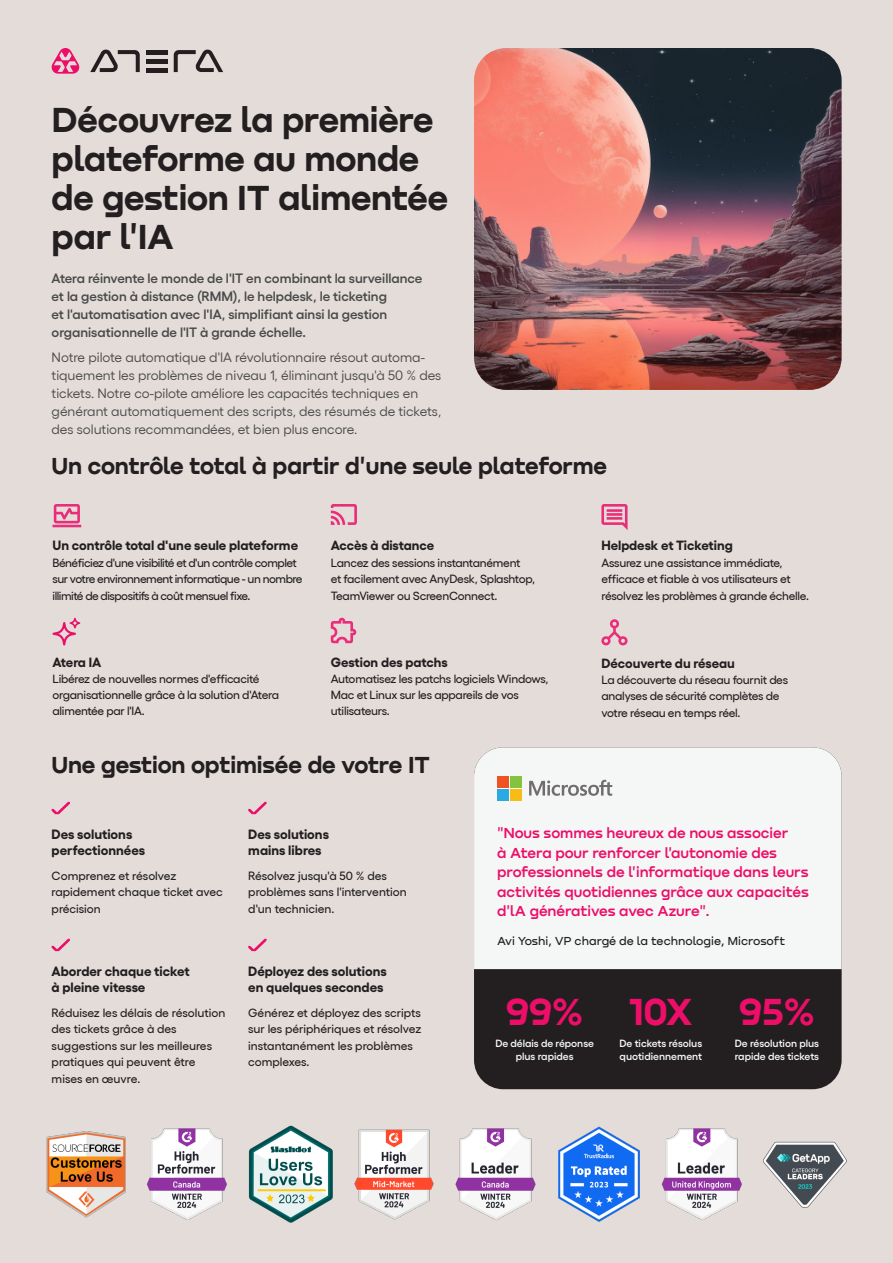
<style>
.page{position:relative;width:893px;height:1263px;background:#e3dcd9}
.page>*{position:absolute;margin:0;border:0;box-sizing:border-box;transform-origin:0 0}
.t1{font:700 39px "Nekst";letter-spacing:-.005em;color:#ec0e68}
.t2{font:700 36px/39px "Nekst";letter-spacing:-.005em;color:#231f20}
.t3{font:700 24px "Nekst";letter-spacing:-.005em;color:#231f20}
.t4{font:600 15px/19.5px "Nekst";letter-spacing:-.005em;color:#ec0e68}
.t5{font:13.5px/18px "Gellix";color:#494949}
.t6{font:600 13.5px/18px "Gellix";color:#494949}
.t7{font:700 13.5px/16.5px "Gellix";color:#231f20}
.t8{font:700 13.35px "Gellix";letter-spacing:-.005em;color:#231f20}
.t9{font:500 12px/16.5px "Gellix";color:#231f20}
.t10{font:500 12px "Nekst";letter-spacing:-.005em;color:#231f20}
.t11{font:500 11.85px/16.4px "Gellix";letter-spacing:-.025em;color:#231f20}
.t12{font:600 10.5px/12.6px "Gellix";color:#f5f7f7}
</style>
<div class="page">
<hr style="left:146px;top:68px;width:22px;height:4px;background:#231f20">
<hr style="left:146px;top:59px;width:22px;height:4px;background:#231f20">
<hr style="left:146px;top:50px;width:22px;height:4px;background:#231f20">
<svg style="left:90px;top:50px;width:50px;height:22px"></svg>
<svg style="left:174px;top:50px;width:49px;height:22px"></svg>
<svg style="left:51px;top:48px;width:29px;height:26px"></svg>
<img style="left:474px;top:48px;width:368px;height:342px">
<div style="left:474px;top:747px;width:368px;height:342px;background:#231f20;border-radius:29px"></div>
<div style="left:474px;top:747px;width:368px;height:222px;background:#f5f7f7"></div>
<svg style="left:529px;top:780px;width:83px;height:16px"></svg>
<div style="left:497px;top:776px;width:12px;height:11px;background:#f15222"></div>
<div style="left:510px;top:776px;width:12px;height:11px;background:#83c340"></div>
<div style="left:497px;top:789px;width:12px;height:11px;background:#2baae1"></div>
<div style="left:510px;top:789px;width:12px;height:11px;background:#f9bc14"></div>
<img style="left:46px;top:1125px;width:801px;height:98px">
<svg style="left:52px;top:802px;width:18px;height:12px"></svg>
<svg style="left:248px;top:802px;width:19px;height:12px"></svg>
<svg style="left:52px;top:939px;width:18px;height:12px"></svg>
<svg style="left:248px;top:939px;width:19px;height:12px"></svg>
<svg style="left:52px;top:504px;width:29px;height:23px"></svg>
<svg style="left:331px;top:504px;width:26px;height:21px"></svg>
<svg style="left:601px;top:504px;width:27px;height:26px"></svg>
<svg style="left:331px;top:618px;width:25px;height:25px"></svg>
<svg style="left:601px;top:619px;width:27px;height:26px"></svg>
<svg style="left:52px;top:618px;width:28px;height:27px"></svg>
<h2 class="t2" style="left:52px;top:99px;width:398px">Découvrez la première plateforme au monde de gestion IT alimentée par l'IA</h2>
<p class="t6" style="left:52px;top:268px;width:372px">Atera réinvente le monde de l'IT en combinant la surveillance et la gestion à distance (RMM), le helpdesk, le ticketing<br>et l'automatisation avec l'IA, simplifiant ainsi la gestion organisationnelle de l'IT à grande échelle.</p>
<p class="t5" style="left:52px;top:347px;width:391px">Notre pilote automatique d'IA révolutionnaire résout automa&shy;tiquement les problèmes de niveau 1, éliminant jusqu'à 50 % des tickets. Notre co-pilote améliore les capacités techniques en générant automatiquement des scripts, des résumés de tickets, des solutions recommandées, et bien plus encore.</p>
<h3 class="t3" style="left:52px;top:451px;width:557px">Un contrôle total à partir d'une seule plateforme</h3>
<p class="t7" style="left:52px;top:536px;width:247px">Un contrôle total d'une seule plateforme</p>
<p class="t11" style="left:52px;top:553px;width:252px">Bénéficiez d'une visibilité et d'un contrôle complet sur votre environnement informatique - un nombre illimité de dispositifs à coût mensuel fixe.</p>
<p class="t8" style="left:52px;top:651px;width:50px">Atera IA</p>
<p class="t11" style="left:52px;top:669px;width:228px">Libérez de nouvelles normes d'efficacité organisationnelle grâce à la solution d'Atera alimentée par l'IA.</p>
<p class="t8" style="left:331px;top:534px;width:105px">Accès à distance</p>
<p class="t11" style="left:331px;top:553px;width:206px">Lancez des sessions instantanément<br>et facilement avec AnyDesk, Splashtop,<br>TeamViewer ou ScreenConnect.</p>
<p class="t8" style="left:601px;top:534px;width:133px">Helpdesk et Ticketing</p>
<p class="t11" style="left:601px;top:553px;width:209px">Assurez une assistance immédiate, efficace et fiable à vos utilisateurs et résolvez les problèmes à grande échelle.</p>
<p class="t8" style="left:331px;top:651px;width:118px">Gestion des patchs</p>
<p class="t11" style="left:331px;top:669px;width:219px">Automatisez les patchs logiciels Windows,<br>Mac et Linux sur les appareils de vos utilisateurs.</p>
<p class="t11" style="left:601px;top:670px;width:188px">La découverte du réseau fournit des analyses de sécurité complètes de votre réseau en temps réel.</p>
<p class="t8" style="left:601px;top:653px;width:135px">Découverte du réseau</p>
<h3 class="t3" style="left:52px;top:750px;width:380px">Une gestion optimisée de votre IT</h3>
<p class="t7" style="left:52px;top:824px;width:95px">Des solutions perfectionnées</p>
<p class="t7" style="left:248px;top:824px;width:82px">Des solutions mains libres</p>
<p class="t9" style="left:52px;top:866px;width:173px">Comprenez et résolvez rapidement chaque ticket avec précision</p>
<p class="t9" style="left:248px;top:866px;width:160px">Résolvez jusqu'à 50 % des problèmes sans l'intervention d'un technicien.</p>
<p class="t7" style="left:52px;top:961px;width:140px">Aborder chaque ticket à pleine vitesse</p>
<p class="t7" style="left:248px;top:961px;width:140px">Déployez des solutions en quelques secondes</p>
<p class="t9" style="left:52px;top:1003px;width:175px">Réduisez les délais de résolution des tickets grâce à des suggestions sur les meilleures pratiques qui peuvent être mises en œuvre.</p>
<p class="t9" style="left:248px;top:1003px;width:175px">Générez et déployez des scripts sur les périphériques et résolvez instantanément les problèmes complexes.</p>
<p class="t4" style="left:497px;top:823px;width:313px">"Nous sommes heureux de nous associer<br>à Atera pour renforcer l'autonomie des professionnels de l'informatique dans leurs activités quotidiennes grâce aux capacités d'lA génératives avec Azure".</p>
<p class="t10" style="left:497px;top:933px;width:289px">Avi Yoshi, VP chargé de la technologie, Microsoft</p>
<h1 class="t1" style="left:506px;top:988px;width:79px">99%</h1>
<p class="t12" style="left:495px;top:1036px;width:100px;text-align:center">De délais de réponse plus rapides</p>
<h1 class="t1" style="left:629px;top:988px;width:65px">10X</h1>
<p class="t12" style="left:619px;top:1036px;width:84px">De tickets résolus quotidiennement</p>
<h1 class="t1" style="left:739px;top:988px;width:77px">95%</h1>
<p class="t12" style="left:735px;top:1036px;width:86px">De résolution plus rapide des tickets</p>
</div>
